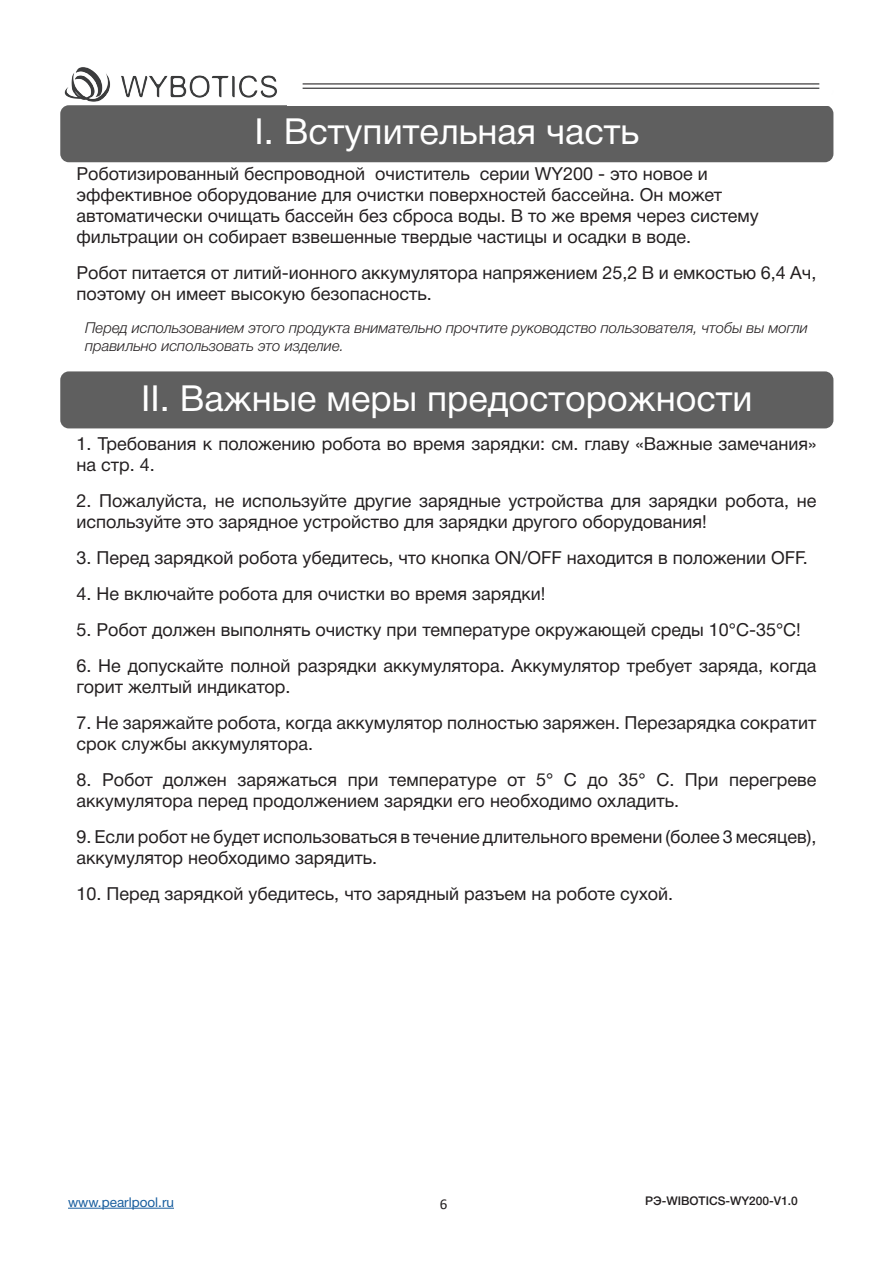
<style>
.page{position:relative;width:893px;height:1263px;background:#fff}
.page>*{position:absolute;margin:0;border:0;box-sizing:border-box;transform-origin:0 0}
.t1{font:36px "Helvetica 5 Normal";color:#fff}
.t2{font:18px/21px "Helvetica 5 Normal";color:#231f20}
.t3{font:15px/18px "Helvetica 4 Light Italic";color:#231f20}
.t4{font:15px "Calibri";color:#231f20}
.t5{font:13.5px "Helvetica 5 Normal";color:#175d9e}
.t6{font:12px "Helvetica 6 Medium";color:#231f20}
</style>
<div class="page">
<hr style="left:68px;top:1208px;width:106px;height:1px;background:#175d9e">
<img style="left:64px;top:67px;width:756px;height:35px">
<div style="left:60px;top:105px;width:773px;height:57px;background:#5f5f5f;border-radius:9px"></div>
<div style="left:60px;top:371px;width:773px;height:57px;background:#5f5f5f;border-radius:9px"></div>
<h1 class="t1" style="left:255px;top:112px;width:386px">I. Вступительная часть</h1>
<p class="t2" style="left:77px;top:164px;width:684px">Роботизированный беспроводной очиститель серии WY200 - это новое и эффективное оборудование для очистки поверхностей бассейна. Он может автоматически очищать бассейн без сброса воды. В то же время через систему фильтрации он собирает взвешенные твердые частицы и осадки в воде.</p>
<p class="t2" style="left:77px;top:263px;width:741px">Робот питается от литий-ионного аккумулятора напряжением 25,2 В и емкостью 6,4 Ач, поэтому он имеет высокую безопасность.</p>
<p class="t3" style="left:85px;top:319px;width:724px">Перед использованием этого продукта внимательно прочтите руководство пользователя, чтобы вы могли правильно использовать это изделие.</p>
<h1 class="t1" style="left:141px;top:378px;width:613px">II. Важные меры предосторожности</h1>
<p class="t2" style="left:77px;top:433px;width:741px">1. Требования к положению робота во время зарядки: см. главу «Важные замечания» на стр. 4.</p>
<p class="t2" style="left:77px;top:490px;width:741px">2. Пожалуйста, не используйте другие зарядные устройства для зарядки робота, не используйте это зарядное устройство для зарядки другого оборудования!</p>
<p class="t2" style="left:77px;top:547px;width:733px">3. Перед зарядкой робота убедитесь, что кнопка ON/OFF находится в положении OFF.</p>
<p class="t2" style="left:77px;top:583px;width:470px">4. Не включайте робота для очистки во время зарядки!</p>
<p class="t2" style="left:77px;top:619px;width:726px">5. Робот должен выполнять очистку при температуре окружающей среды 10°C-35°C!</p>
<p class="t2" style="left:77px;top:655px;width:741px">6. Не допускайте полной разрядки аккумулятора. Аккумулятор требует заряда, когда горит желтый индикатор.</p>
<p class="t2" style="left:77px;top:712px;width:741px">7. Не заряжайте робота, когда аккумулятор полностью заряжен. Перезарядка сократит срок службы аккумулятора.</p>
<p class="t2" style="left:77px;top:769px;width:741px">8. Робот должен заряжаться при температуре от 5° C до 35° C. При перегреве аккумулятора перед продолжением зарядки его необходимо охладить.</p>
<p class="t2" style="left:77px;top:826px;width:741px">9. Если робот не будет использоваться в течение длительного времени (более 3 месяцев), аккумулятор необходимо зарядить.</p>
<p class="t2" style="left:77px;top:883px;width:598px">10. Перед зарядкой убедитесь, что зарядный разъем на роботе сухой.</p>
<p class="t5" style="left:68px;top:1195px;width:107px">www.pearlpool.ru</p>
<p class="t4" style="left:440px;top:1193px;width:9px">6</p>
<p class="t6" style="left:645px;top:1194px;width:154px">РЭ-WIBOTICS-WY200-V1.0</p>
</div>
